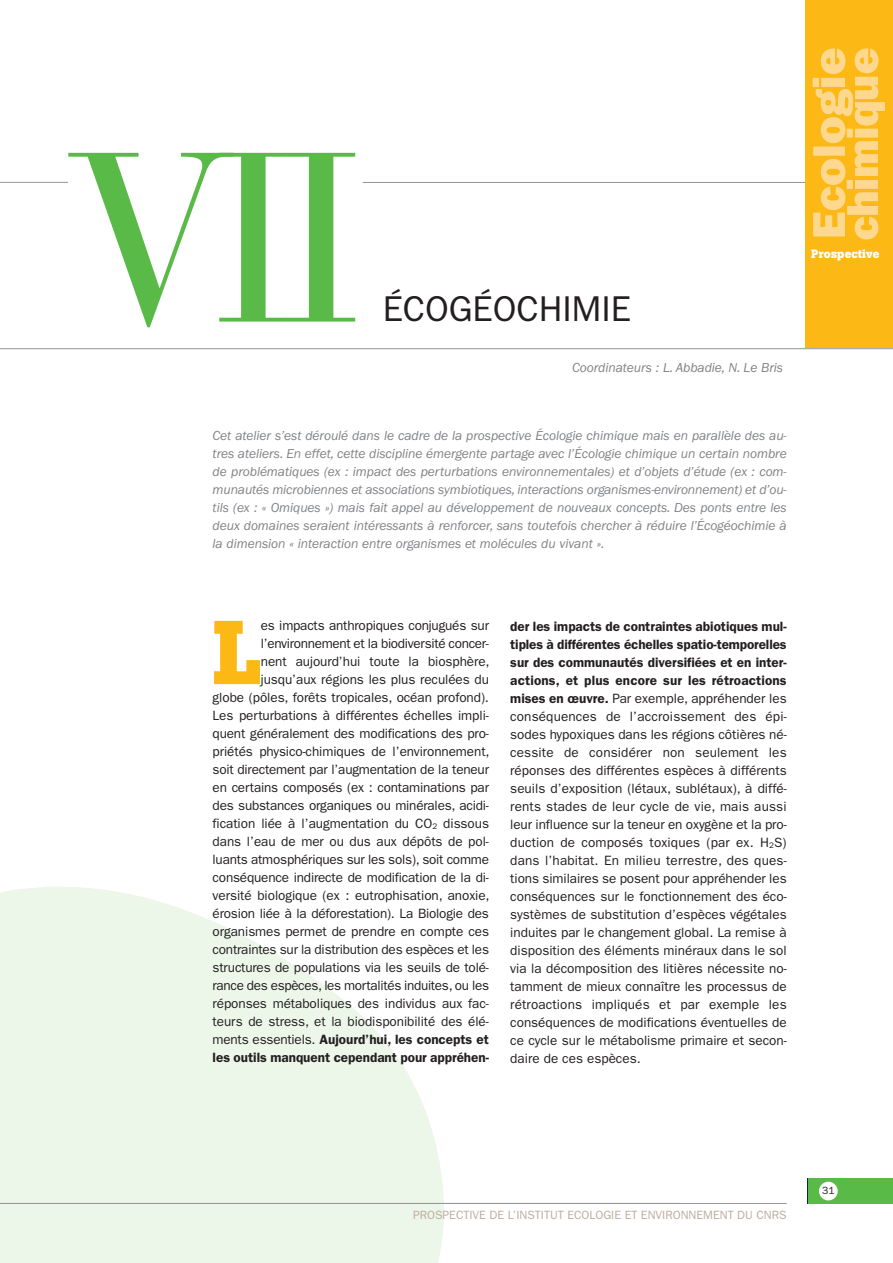
<style>
.page{position:relative;width:893px;height:1263px;background:#fff}
.page>*{position:absolute;margin:0;border:0;box-sizing:border-box;transform-origin:0 0}
.t1{font:239.7px "Bauer Bodoni";color:#59ba47}
.t2{font:700 89.55px "Boton";color:#fcb814}
.t3{font:36px "Franklin Gothic";color:#231f20}
.t4{font:13.5px/18px "Franklin Gothic";letter-spacing:-.01em;color:#231f20;text-align:right}
.t5{font:italic 13.5px/18px "Franklin Gothic";letter-spacing:-.005em;color:#808285;text-align:justify}
.t6{font:12px "Franklin Gothic";color:#bcada0}
.t7{font:700 12px "Boton";letter-spacing:.015em;color:#fff}
.t8{font:10.5px "Franklin Gothic";color:#231f20}
.s1{font-size:8.1px}
.s2{font-weight:600}
</style>
<div class="page">
<hr style="left:0;top:182px;width:68px;height:1px;background:#939598">
<hr style="left:363px;top:182px;width:530px;height:1px;background:#939598">
<hr style="left:0;top:348px;width:893px;height:1px;background:#939598">
<hr style="left:0;top:1203px;width:787px;height:1px;background:#939598">
<div style="left:808px;top:1178px;width:85px;height:25px;background:#59ba47"></div>
<div style="left:819px;top:1182px;width:19px;height:18px;background:#fff;border-radius:50%"></div>
<div style="left:805px;top:0;width:88px;height:347px;background:#fcb814"></div>
<svg style="left:813px;top:48px;width:72px;height:191px"></svg>
<h1 class="t1" style="left:64px;top:153px;width:298px">VII</h1>
<h3 class="t3" style="left:383px;top:297px;width:250px">ÉCOGÉOCHIMIE</h3>
<p class="t5" style="left:572px;top:360px;width:212px">Coordinateurs : L. Abbadie, N. Le Bris</p>
<p class="t5" style="left:213px;top:427px;width:576px">Cet atelier s’est déroulé dans le cadre de la prospective Écologie chimique mais en parallèle des au&shy;tres ateliers. En effet, cette discipline émergente partage avec l’Écologie chimique un certain nombre de problématiques (ex : impact des perturbations environnementales) et d’objets d’étude (ex : com&shy;munautés microbiennes et associations symbiotiques, interactions organismes-environnement) et d’ou&shy;tils (ex : « Omiques ») mais fait appel au développement de nouveaux concepts. Des ponts entre les deux domaines seraient intéressants à renforcer, sans toutefois chercher à réduire l’Écogéochimie à la dimension « interaction entre organismes et molécules du vivant ».</p>
<p class="t7" style="left:811px;top:249px;width:70px">Prospective</p>
<p class="t4" style="left:213px;top:618px;width:279px">es impacts anthropiques conjugués sur l’environnement et la biodiversité concer-<br>nent aujourd’hui toute la biosphère, jusqu’aux régions les plus reculées du<br>globe (pôles, forêts tropicales, océan profond).<br>Les perturbations à différentes échelles impli&shy;quent généralement des modifications des pro&shy;priétés physico-chimiques de l’environnement, soit directement par l’augmentation de la teneur en certains composés (ex : contaminations par des substances organiques ou minérales, acidi&shy;fication liée à l’augmentation du CO<span class="s1">2</span> dissous dans l’eau de mer ou dus aux dépôts de pol&shy;luants atmosphériques sur les sols), soit comme conséquence indirecte de modification de la di&shy;versité biologique (ex : eutrophisation, anoxie, érosion liée à la déforestation). La Biologie des organismes permet de prendre en compte ces contraintes sur la distribution des espèces et les structures de populations via les seuils de tolé&shy;rance des espèces, les mortalités induites, ou les réponses métaboliques des individus aux fac&shy;teurs de stress, et la biodisponibilité des élé&shy;ments essentiels. <span class="s2">Aujourd’hui, les concepts et les outils manquent cependant pour appréhen-</span></p>
<p class="t4" style="left:510px;top:618px;width:278px;text-align:justify"><span class="s2">der les impacts de contraintes abiotiques mul&shy;tiples à différentes échelles spatio-temporelles sur des communautés diversifiées et en inter&shy;actions, et plus encore sur les rétroactions mises en œuvre.</span> Par exemple, appréhender les conséquences de l’accroissement des épi&shy;sodes hypoxiques dans les régions côtières né&shy;cessite de considérer non seulement les réponses des différentes espèces à différents seuils d’exposition (létaux, sublétaux), à diffé&shy;rents stades de leur cycle de vie, mais aussi leur influence sur la teneur en oxygène et la pro&shy;duction de composés toxiques (par ex. H<span class="s1">2</span>S) dans l’habitat. En milieu terrestre, des ques&shy;tions similaires se posent pour appréhender les conséquences sur le fonctionnement des éco&shy;systèmes de substitution d’espèces végétales induites par le changement global. La remise à disposition des éléments minéraux dans le sol via la décomposition des litières nécessite no&shy;tamment de mieux connaître les processus de rétroactions impliqués et par exemple les conséquences de modifications éventuelles de ce cycle sur le métabolisme primaire et secon&shy;daire de ces espèces.</p>
<h2 class="t2" style="left:213px;top:621px;width:50px">L</h2>
<p class="t6" style="left:413px;top:1211px;width:375px">PROSPECTIVE DE L’INSTITUT ECOLOGIE ET ENVIRONNEMENT DU CNRS</p>
<p class="t8" style="left:822px;top:1187px;width:14px">31</p>
</div>
